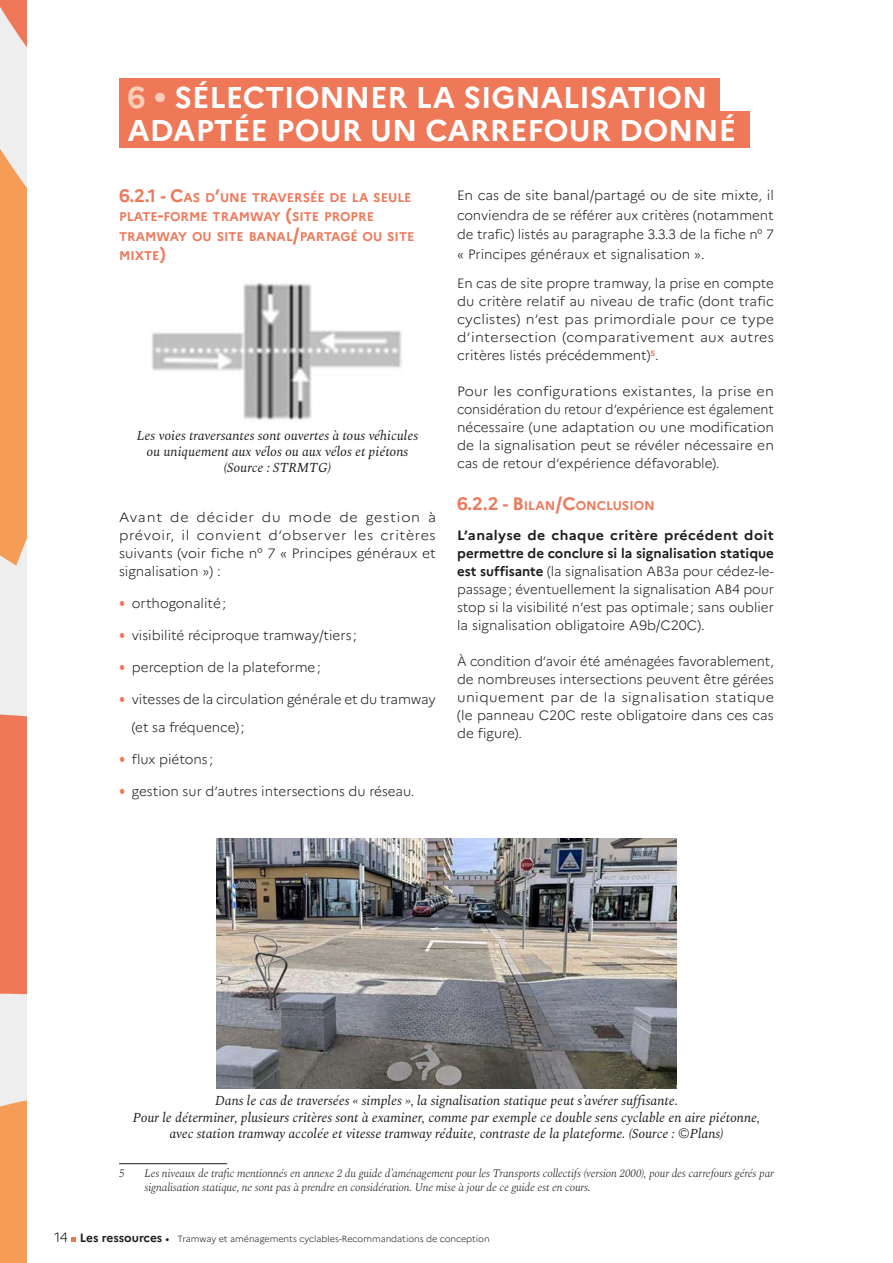
<style>
.page{position:relative;width:893px;height:1263px;background:#fff}
.page>*{position:absolute;margin:0;border:0;box-sizing:border-box;transform-origin:0 0}
.TITRE_01_lig2{font:700 30px "Marianne";color:#fff}
.TEXTE{font:300 13.5px/18px "Marianne";color:#1d1d1b;text-align:justify}
.legende{font:italic 13.5px/16.2px "Spectral";color:#1d1d1b;text-align:center}
.TEXTE-2{font:300 13.5px/18px "Marianne";color:#1d1d1b;text-align:justify;scale:1.05 1}
.t1{font:700 12.6px/19.5px "Marianne";color:#ef7859}
.note_de_bas_de_page{font:italic 300 11.25px/13.5px "Spectral";letter-spacing:-.01em;color:#1d1d1b}
.t2{font:300 9px "Marianne";color:#1d1d1b}
.s1{color:#facebb}
.s2{font-size:18px}
.s3{font-family:"Arial Narrow";font-weight:400;font-size:21px;color:#ef7859}
.s4{font-weight:700}
.s5{font-family:"Marianne";font-weight:300;font-style:normal}
.s6{font-size:13.5px}
.s7{font-weight:700;font-size:12px}
</style>
<div class="page">
<div style="left:0;top:0;width:27px;height:1263px;background:#eee"></div>
<svg style="left:0;top:714px;width:27px;height:549px"></svg>
<svg style="left:0;top:0;width:27px;height:566px"></svg>
<svg style="left:72px;top:1238px;width:4px;height:4px"></svg>
<div style="left:119px;top:79px;width:601px;height:36px;background:#ef7859"></div>
<div style="left:119px;top:112px;width:630px;height:36px;background:#ef7859"></div>
<hr style="left:119px;top:1163px;width:108px;height:1px;background:#1d1d1b">
<img style="left:152px;top:282px;width:250px;height:140px">
<img style="left:217px;top:839px;width:459px;height:250px">
<p class="TITRE_01_lig2" style="left:128px;top:74px;width:581px"><span class="s1">6 •</span> SÉLECTIONNER LA SIGNALISATION</p>
<p class="TITRE_01_lig2" style="left:128px;top:107px;width:610px">ADAPTÉE POUR UN CARREFOUR DONNÉ</p>
<p class="t1" style="left:119px;top:188px;width:297px"><span class="s2">6.2.1 - C</span>AS D<span class="s2">’</span>UNE TRAVERSÉE DE LA SEULE<br>PLATE<span class="s2">-</span>FORME TRAMWAY <span class="s2">(</span>SITE PROPRE<br>TRAMWAY OU SITE BANAL<span class="s2">/</span>PARTAGÉ OU SITE<br>MIXTE<span class="s2">)</span></p>
<p class="legende" style="left:137px;top:426px;width:283px">Les voies traversantes sont ouvertes à tous véhicules ou uniquement aux vélos ou aux vélos et piétons (Source : STRMTG)</p>
<p class="TEXTE-2" style="left:119px;top:508px;width:303px">Avant de décider du mode de gestion à prévoir, il convient d’observer les critères suivants (voir fiche n° 7 « Principes généraux et signalisation ») :</p>
<p class="TEXTE" style="left:119px;top:594px;width:109px"><span class="s3">•</span> orthogonalité;</p>
<p class="TEXTE" style="left:119px;top:626px;width:239px"><span class="s3">•</span> visibilité réciproque tramway/tiers ;</p>
<p class="TEXTE" style="left:119px;top:658px;width:203px"><span class="s3">•</span> perception de la plateforme;</p>
<p class="TEXTE" style="left:132px;top:685px;width:306px;line-height:27.8px;text-indent:-13px"><span class="s3">•</span> vitesses de la circulation générale et du tramway (et sa fréquence);</p>
<p class="TEXTE" style="left:119px;top:750px;width:96px"><span class="s3">•</span> flux piétons ;</p>
<p class="TEXTE" style="left:119px;top:782px;width:297px"><span class="s3">•</span> gestion sur d’autres intersections du réseau.</p>
<p class="TEXTE" style="left:457px;top:186px;width:318px;line-height:19.5px">En cas de site banal/partagé ou de site mixte, il conviendra de se référer aux critères (notamment de trafic) listés au paragraphe 3.3.3 de la fiche n° 7 « Principes généraux et signalisation ».</p>
<p class="TEXTE" style="left:457px;top:274px;width:318px">En cas de site propre tramway, la prise en compte du critère relatif au niveau de trafic (dont trafic cyclistes) n’est pas primordiale pour ce type d’intersection (comparativement aux autres critères listés précédemment)<sup>5</sup>.</p>
<p class="TEXTE-2" style="left:457px;top:382px;width:303px">Pour les configurations existantes, la prise en considération du retour d’expérience est également nécessaire (une adaptation ou une modification de la signalisation peut se révéler nécessaire en cas de retour d’expérience défavorable).</p>
<p class="t1" style="left:457px;top:496px;width:199px"><span class="s2">6.2.2 - B</span> ILAN<span class="s2">/C</span>ONCLUSION</p>
<p class="TEXTE" style="left:457px;top:526px;width:318px"><span class="s4">L’analyse de chaque critère précédent doit permettre de conclure si la signalisation statique est suffisante</span> (la signalisation AB3a pour cédez-le&shy;passage; éventuellement la signalisation AB4 pour stop si la visibilité n’est pas optimale; sans oublier la signalisation obligatoire A9b/C20C).</p>
<p class="TEXTE" style="left:457px;top:652px;width:318px">À condition d’avoir été aménagées favorablement, de nombreuses intersections peuvent être gérées uniquement par de la signalisation statique (le panneau C20C reste obligatoire dans ces cas de figure).</p>
<p class="legende" style="left:133px;top:1092px;width:628px">Dans le cas de traversées « simples », la signalisation statique peut s’avérer suffisante.<br>Pour le déterminer, plusieurs critères sont à examiner, comme par exemple ce double sens cyclable en aire piétonne, avec station tramway accolée et vitesse tramway réduite, contraste de la plateforme. (Source : <span class="s5">©</span>Plans)</p>
<p class="note_de_bas_de_page" style="left:119px;top:1166px;width:7px">5</p>
<p class="note_de_bas_de_page" style="left:145px;top:1166px;width:631px">Les niveaux de trafic mentionnés en annexe 2 du guide d’aménagement pour les Transports collectifs (version 2000), pour des carrefours gérés par signalisation statique, ne sont pas à prendre en considération. Une mise à jour de ce guide est en cours.</p>
<p class="t2" style="left:54px;top:1233px;width:437px"><span class="s6">14</span> <span class="s7">Les ressources</span> <span class="s4">•</span> Tramway et aménagements cyclables-Recommandations de conception</p>
</div>
